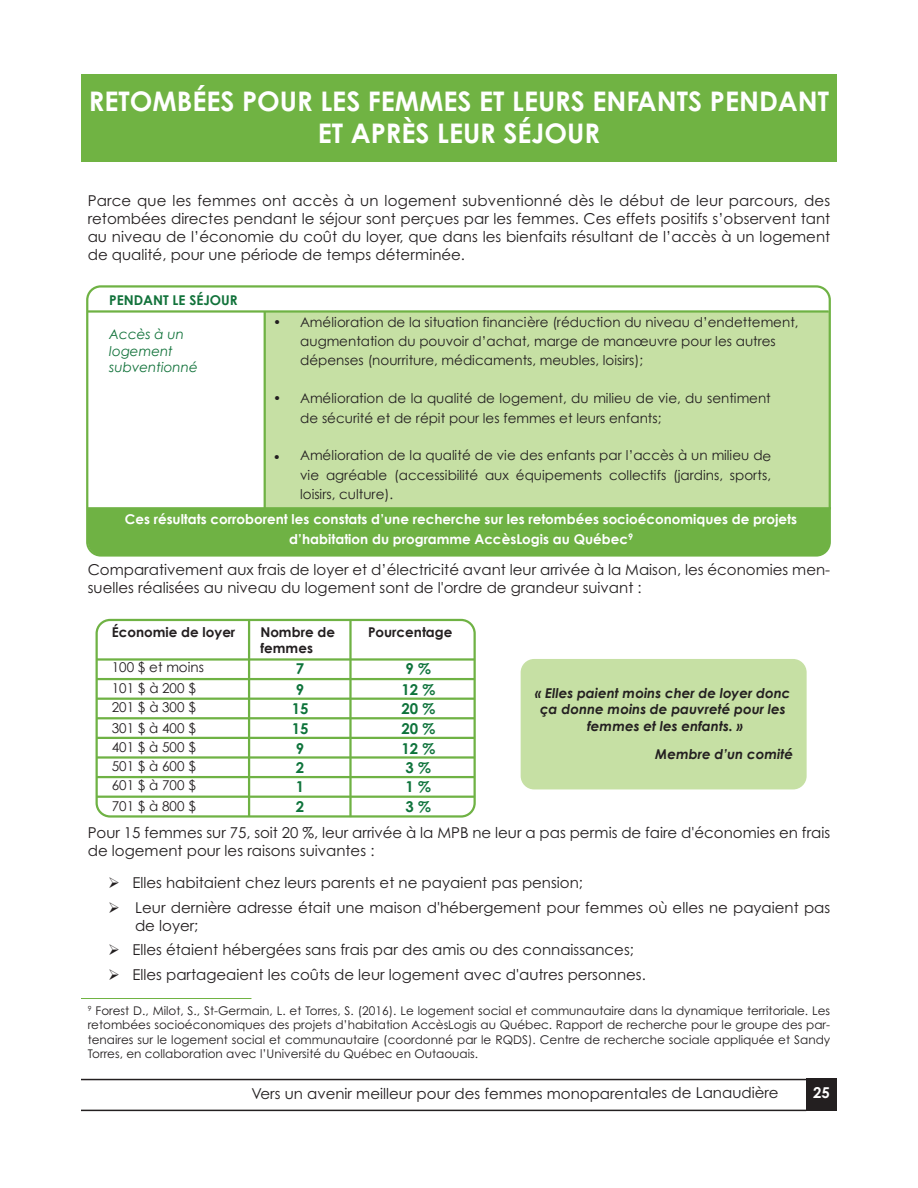
<style>
.page{position:relative;width:918px;height:1188px;background:#fff}
.page>*{position:absolute;margin:0;border:0;box-sizing:border-box;transform-origin:0 0}
.t1{font:700 27px/32.4px "Century Gothic Std";color:#fff;text-align:center}
.t2{font:15px/18px "Century Gothic Std";color:#231f20}
.t3{font:700 15px "Century Gothic";letter-spacing:-.005em;color:#0e733b}
.t4{font:700 15px "Century Gothic Std";color:#fff}
.t5{font:13.5px/19px "Century Gothic";color:#231f20}
.t6{font:700 13.5px/19px "Century Gothic";color:#fff;text-align:center}
.t7{font:italic 700 13.5px/16.5px "Century Gothic";color:#231f20;text-align:center}
.t8{font:700 13.5px/16.6px "Century Gothic";color:#231f20}
.t9{font:italic 13.5px/16.5px "Century Gothic";color:#11723a}
.t10{font:700 13.5px "Century Gothic";color:#11723a}
.t11{font:12px/14.4px "Century Gothic Std";color:#231f20;text-align:justify}
</style>
<div class="page">
<div style="left:806px;top:1079px;width:31px;height:32px;background:#231f20"></div>
<hr style="left:81px;top:1110px;width:725px;height:1px;background:#231f20">
<hr style="left:81px;top:1079px;width:725px;height:1px;background:#231f20">
<div style="left:81px;top:74px;width:756px;height:88px;background:#70b343"></div>
<div style="left:264px;top:311px;width:566px;height:198px;background:#c6e0a4"></div>
<div style="left:86px;top:285px;width:745px;height:272px;border:2px solid #6fb244;border-radius:14px"></div>
<hr style="left:87px;top:310px;width:742px;height:3px;background:#6fb244">
<hr style="left:87px;top:507px;width:744px;height:2px;background:#6fb244">
<hr style="left:264px;top:311px;width:2px;height:197px;background:#6fb244">
<div style="left:88px;top:509px;width:742px;height:46px;background:#6fb244"></div>
<div style="left:96px;top:619px;width:380px;height:199px;border:2px solid #6fb244;border-radius:14px"></div>
<div style="left:521px;top:659px;width:286px;height:130px;background:#c6e0a4;border-radius:14px"></div>
<hr style="left:96px;top:658px;width:379px;height:3px;background:#6fb244">
<hr style="left:96px;top:678px;width:379px;height:2px;background:#6fb244">
<hr style="left:96px;top:698px;width:379px;height:2px;background:#6fb244">
<hr style="left:96px;top:717px;width:379px;height:2px;background:#6fb244">
<hr style="left:96px;top:737px;width:379px;height:2px;background:#6fb244">
<hr style="left:96px;top:756px;width:379px;height:3px;background:#6fb244">
<hr style="left:96px;top:776px;width:379px;height:2px;background:#6fb244">
<hr style="left:96px;top:796px;width:379px;height:2px;background:#6fb244">
<hr style="left:248px;top:620px;width:2px;height:196px;background:#6fb244">
<hr style="left:349px;top:620px;width:3px;height:197px;background:#6fb244">
<hr style="left:81px;top:998px;width:170px;height:1px;background:#70b343">
<h1 class="t1" style="left:89px;top:84px;width:742px">RETOMBÉES POUR LES FEMMES ET LEURS ENFANTS PENDANT<br>ET APRÈS LEUR SÉJOUR</h1>
<p class="t2" style="left:88px;top:192px;width:744px;text-align:justify">Parce que les femmes ont accès à un logement subventionné dès le début de leur parcours, des retombées directes pendant le séjour sont perçues par les femmes. Ces effets positifs s’observent tant au niveau de l’économie du coût du loyer, que dans les bienfaits résultant de l’accès à un logement de qualité, pour une période de temps déterminée.</p>
<p class="t10" style="left:109px;top:292px;width:130px">PENDANT LE SÉJOUR</p>
<p class="t9" style="left:109px;top:326px;width:90px">Accès à un logement subventionné</p>
<p class="t5" style="left:300px;top:313px;width:500px;text-indent:-27px">• Amélioration de la situation financière (réduction du niveau d’endettement, augmentation du pouvoir d’achat, marge de manœuvre pour les autres dépenses (nourriture, médicaments, meubles, loisirs);</p>
<p class="t5" style="left:300px;top:389px;width:472px;text-indent:-27px">• Amélioration de la qualité de logement, du milieu de vie, du sentiment de sécurité et de répit pour les femmes et leurs enfants;</p>
<p class="t5" style="left:300px;top:446px;width:473px;text-align:justify;text-indent:-27px">• Amélioration de la qualité de vie des enfants par l’accès à un milieu de vie agréable (accessibilité aux équipements collectifs (jardins, sports, loisirs, culture).</p>
<p class="t6" style="left:125px;top:510px;width:674px">Ces résultats corroborent les constats d’une recherche sur les retombées socioéconomiques de projets d’habitation du programme AccèsLogis au Québec<sup>9</sup></p>
<p class="t2" style="left:88px;top:561px;width:744px">Comparativement aux frais de loyer et d’électricité avant leur arrivée à la Maison, les économies men&shy;suelles réalisées au niveau du logement sont de l'ordre de grandeur suivant :</p>
<p class="t8" style="left:112px;top:623px;width:125px">Économie de loyer</p>
<p class="t8" style="left:260px;top:623px;width:76px">Nombre de femmes</p>
<p class="t8" style="left:368px;top:623px;width:86px">Pourcentage</p>
<p class="t5" style="left:112px;top:658px;width:94px">100 $ et moins</p>
<p class="t3" style="left:296px;top:659px;width:10px">7</p>
<p class="t3" style="left:406px;top:659px;width:27px">9 %</p>
<p class="t5" style="left:112px;top:678px;width:86px">101 $ à 200 $</p>
<p class="t3" style="left:296px;top:680px;width:10px">9</p>
<p class="t3" style="left:401px;top:680px;width:35px">12 %</p>
<p class="t5" style="left:112px;top:698px;width:86px">201 $ à 300 $</p>
<p class="t3" style="left:292px;top:699px;width:18px">15</p>
<p class="t3" style="left:401px;top:699px;width:35px">20 %</p>
<p class="t5" style="left:112px;top:718px;width:86px">301 $ à 400 $</p>
<p class="t3" style="left:292px;top:720px;width:18px">15</p>
<p class="t3" style="left:401px;top:720px;width:35px">20 %</p>
<p class="t5" style="left:112px;top:737px;width:86px">401 $ à 500 $</p>
<p class="t3" style="left:296px;top:739px;width:10px">9</p>
<p class="t3" style="left:401px;top:739px;width:35px">12 %</p>
<p class="t5" style="left:112px;top:756px;width:86px">501 $ à 600 $</p>
<p class="t3" style="left:296px;top:758px;width:10px">2</p>
<p class="t3" style="left:406px;top:758px;width:27px">3 %</p>
<p class="t5" style="left:112px;top:776px;width:86px">601 $ à 700 $</p>
<p class="t3" style="left:296px;top:777px;width:10px">1</p>
<p class="t3" style="left:406px;top:777px;width:27px">1 %</p>
<p class="t5" style="left:112px;top:796px;width:86px">701 $ à 800 $</p>
<p class="t3" style="left:296px;top:798px;width:10px">2</p>
<p class="t3" style="left:406px;top:798px;width:27px">3 %</p>
<p class="t7" style="left:535px;top:684px;width:257px">« Elles paient moins cher de loyer donc ça donne moins de pauvreté pour les femmes et les enfants. »</p>
<p class="t7" style="left:655px;top:746px;width:139px">Membre d’un comité</p>
<p class="t2" style="left:88px;top:824px;width:744px">Pour 15 femmes sur 75, soit 20 %, leur arrivée à la MPB ne leur a pas permis de faire d'économies en frais de logement pour les raisons suivantes :</p>
<p class="t2" style="left:108px;top:873px;width:477px">➢ Elles habitaient chez leurs parents et ne payaient pas pension;</p>
<p class="t2" style="left:135px;top:898px;width:697px;text-indent:-27px">➢ Leur dernière adresse était une maison d'hébergement pour femmes où elles ne payaient pas de loyer;</p>
<p class="t2" style="left:108px;top:941px;width:528px">➢ Elles étaient hébergées sans frais par des amis ou des connaissances;</p>
<p class="t2" style="left:108px;top:966px;width:539px">➢ Elles partageaient les coûts de leur logement avec d'autres personnes.</p>
<p class="t11" style="left:88px;top:1003px;width:744px"><sup>9</sup> Forest D., Milot, S., St-Germain, L. et Torres, S. (2016). Le logement social et communautaire dans la dynamique territoriale. Les retombées socioéconomiques des projets d’habitation AccèsLogis au Québec. Rapport de recherche pour le groupe des par&shy;tenaires sur le logement social et communautaire (coordonné par le RQDS). Centre de recherche sociale appliquée et Sandy Torres, en collaboration avec l’Université du Québec en Outaouais.</p>
<p class="t2" style="left:251px;top:1084px;width:529px">Vers un avenir meilleur pour des femmes monoparentales de Lanaudière</p>
<p class="t4" style="left:813px;top:1083px;width:18px">25</p>
</div>
